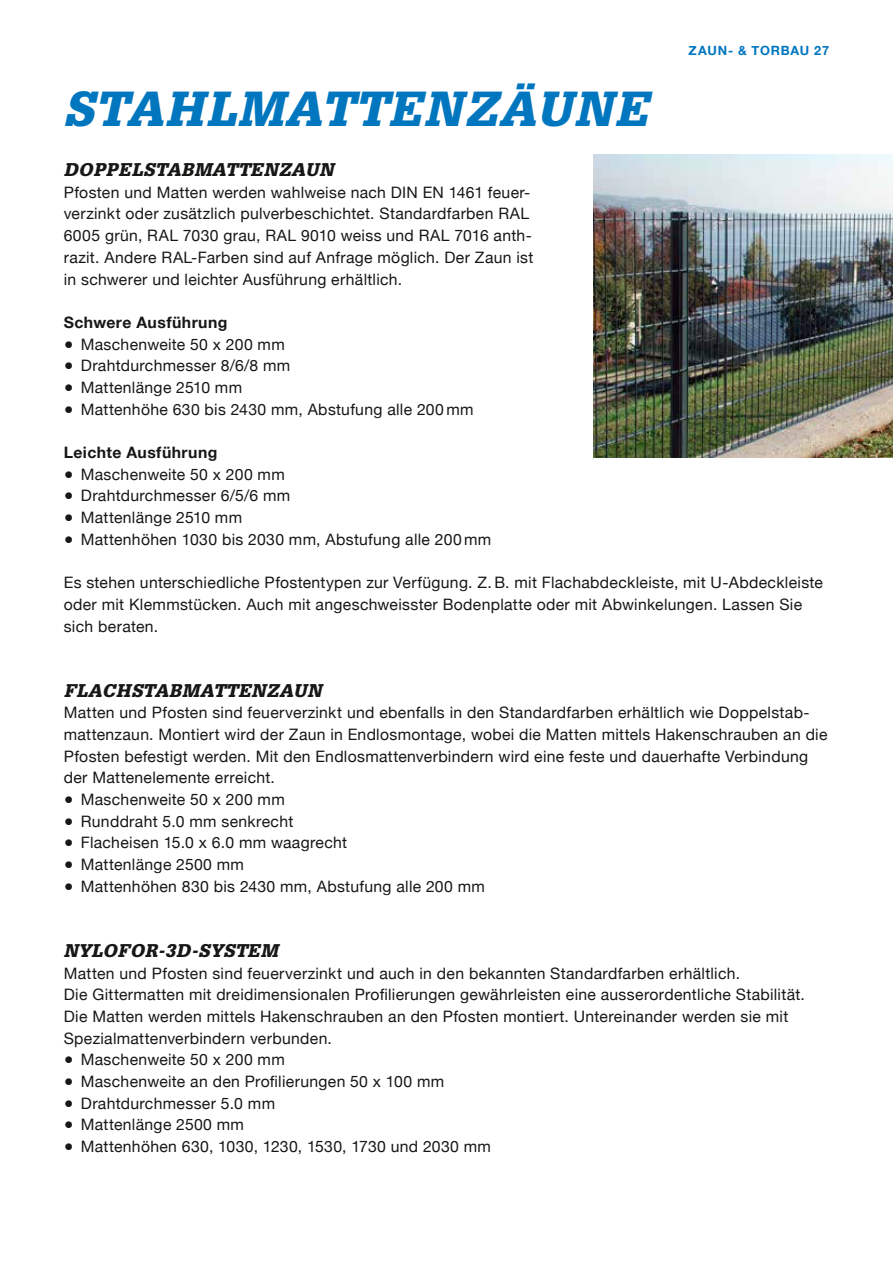
<style>
.page{position:relative;width:893px;height:1263px;background:#fff}
.page>*{position:absolute;margin:0;border:0;box-sizing:border-box;transform-origin:0 0}
.t1{font:italic 900 48px "Glypha";letter-spacing:.04em;color:#0076bf}
.t2{font:italic 900 18px "Glypha";letter-spacing:.035em;color:#181716}
.t3{font:15.75px/21.8px "Helvetica Neue";letter-spacing:.02em;color:#181716}
.t4{font:700 15.75px "Helvetica Neue";letter-spacing:.03em;color:#181716}
.t5{font:700 12.75px "Helvetica Neue";letter-spacing:.065em;color:#0076bf}
</style>
<div class="page">
<img style="left:593px;top:154px;width:300px;height:304px">
<p class="t5" style="left:689px;top:40px;width:142px">ZAUN- &amp; TORBAU 27</p>
<h1 class="t1" style="left:64px;top:80px;width:585px">STAHLMATTENZÄUNE</h1>
<p class="t2" style="left:64px;top:159px;width:271px">DOPPELSTABMATTENZAUN</p>
<p class="t3" style="left:64px;top:182px;width:471px">Pfosten und Matten werden wahlweise nach DIN EN 1461 feuer&shy;verzinkt oder zusätzlich pulverbeschichtet. Standardfarben RAL 6005 grün, RAL 7030 grau, RAL 9010 weiss und RAL 7016 anth&shy;razit. Andere RAL-Farben sind auf Anfrage möglich. Der Zaun ist in schwerer und leichter Ausführung erhältlich.</p>
<p class="t4" style="left:64px;top:310px;width:165px">Schwere Ausführung</p>
<p class="t3" style="left:64px;top:334px;width:222px">● Maschenweite 50 x 200 mm</p>
<p class="t3" style="left:64px;top:356px;width:228px">● Drahtdurchmesser 8/6/8 mm</p>
<p class="t3" style="left:64px;top:377px;width:180px">● Mattenlänge 2510 mm</p>
<p class="t3" style="left:64px;top:399px;width:411px">● Mattenhöhe 630 bis 2430 mm, Abstufung alle 200 mm</p>
<p class="t4" style="left:64px;top:440px;width:155px">Leichte Ausführung</p>
<p class="t3" style="left:64px;top:464px;width:222px">● Maschenweite 50 x 200 mm</p>
<p class="t3" style="left:64px;top:486px;width:228px">● Drahtdurchmesser 6/5/6 mm</p>
<p class="t3" style="left:64px;top:507px;width:180px">● Mattenlänge 2510 mm</p>
<p class="t3" style="left:64px;top:529px;width:429px">● Mattenhöhen 1030 bis 2030 mm, Abstufung alle 200 mm</p>
<p class="t3" style="left:64px;top:573px;width:761px">Es stehen unterschiedliche Pfostentypen zur Verfügung. Z.B. mit Flachabdeckleiste, mit U-Abdeckleiste oder mit Klemmstücken. Auch mit angeschweisster Bodenplatte oder mit Abwinkelungen. Lassen Sie sich beraten.</p>
<p class="t2" style="left:64px;top:679px;width:259px">FLACHSTABMATTENZAUN</p>
<p class="t3" style="left:64px;top:703px;width:765px">Matten und Pfosten sind feuerverzinkt und ebenfalls in den Standardfarben erhältlich wie Doppelstab&shy;mattenzaun. Montiert wird der Zaun in Endlosmontage, wobei die Matten mittels Hakenschrauben an die Pfosten befestigt werden. Mit den Endlosmattenverbindern wird eine feste und dauerhafte Verbindung der Mattenelemente erreicht.</p>
<p class="t3" style="left:64px;top:789px;width:222px">● Maschenweite 50 x 200 mm</p>
<p class="t3" style="left:64px;top:811px;width:231px">● Runddraht 5.0 mm senkrecht</p>
<p class="t3" style="left:64px;top:833px;width:285px">● Flacheisen 15.0 x 6.0 mm waagrecht</p>
<p class="t3" style="left:64px;top:854px;width:182px">● Mattenlänge 2500 mm</p>
<p class="t3" style="left:64px;top:876px;width:423px">● Mattenhöhen 830 bis 2430 mm, Abstufung alle 200 mm</p>
<p class="t2" style="left:64px;top:939px;width:216px">NYLOFOR-3D-SYSTEM</p>
<p class="t3" style="left:64px;top:963px;width:743px">Matten und Pfosten sind feuerverzinkt und auch in den bekannten Standardfarben erhältlich.<br>Die Gittermatten mit dreidimensionalen Profilierungen gewährleisten eine ausserordentliche Stabilität.<br>Die Matten werden mittels Hakenschrauben an den Pfosten montiert. Untereinander werden sie mit Spezialmattenverbindern verbunden.</p>
<p class="t3" style="left:64px;top:1050px;width:222px">● Maschenweite 50 x 200 mm</p>
<p class="t3" style="left:64px;top:1071px;width:382px">● Maschenweite an den Profilierungen 50 x 100 mm</p>
<p class="t3" style="left:64px;top:1093px;width:213px">● Drahtdurchmesser 5.0 mm</p>
<p class="t3" style="left:64px;top:1115px;width:182px">● Mattenlänge 2500 mm</p>
<p class="t3" style="left:64px;top:1136px;width:429px">● Mattenhöhen 630, 1030, 1230, 1530, 1730 und 2030 mm</p>
</div>
